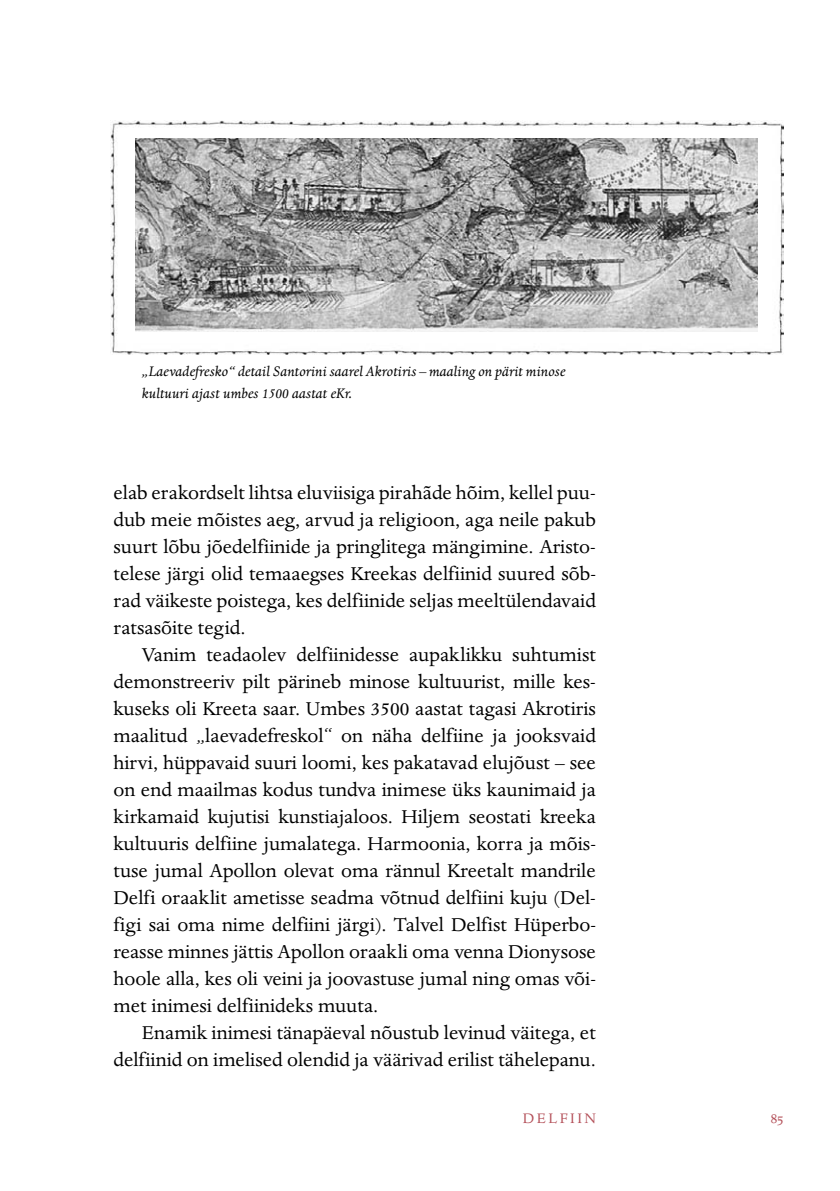
<style>
.page{position:relative;width:840px;height:1191px;background:#fff}
.page>*{position:absolute;margin:0;border:0;box-sizing:border-box;transform-origin:0 0}
.t1{font:21.6px/27px "Dante MT Std";color:#000;text-align:justify}
.t2{font:italic 16px/22px "Dante MT Std";color:#000}
.t3{font:16px "Dante MT Std";color:#b4515a}
</style>
<div class="page">
<img style="left:111px;top:121px;width:671px;height:233px">
<img style="left:135px;top:138px;width:622px;height:194px">
<p class="t2" style="left:142px;top:361px;width:425px">„Laevadefresko“ detail Santorini saarel Akrotiris – maaling on pärit minose kultuuri ajast umbes 1500 aastat eKr.</p>
<p class="t1" style="left:113px;top:479px;width:483px">elab erakordselt lihtsa eluviisiga pirahãde hõim, kellel puu&shy;dub meie mõistes aeg, arvud ja religioon, aga neile pakub suurt lõbu jõedelfiinide ja pringlitega mängimine. Aristo&shy;telese järgi olid temaaegses Kreekas delfiinid suured sõb&shy;rad väikeste poistega, kes delfiinide seljas meeltülendavaid ratsasõite tegid.</p>
<p class="t1" style="left:113px;top:641px;width:483px;text-indent:28px">Vanim teadaolev delfiinidesse aupaklikku suhtumist demonstreeriv pilt pärineb minose kultuurist, mille kes&shy;kuseks oli Kreeta saar. Umbes 3500 aastat tagasi Akrotiris maalitud „laevadefreskol“ on näha delfiine ja jooksvaid hirvi, hüppavaid suuri loomi, kes pakatavad elujõust – see on end maailmas kodus tundva inimese üks kaunimaid ja kirkamaid kujutisi kunstiajaloos. Hiljem seostati kreeka kultuuris delfiine jumalatega. Harmoonia, korra ja mõis&shy;tuse jumal Apollon olevat oma rännul Kreetalt mandrile Delfi oraaklit ametisse seadma võtnud delfiini kuju (Del&shy;figi sai oma nime delfiini järgi). Talvel Delfist Hüperbo&shy;reasse minnes jättis Apollon oraakli oma venna Dionysose hoole alla, kes oli veini ja joovastuse jumal ning omas või&shy;met inimesi delfiinideks muuta.</p>
<p class="t1" style="left:113px;top:1019px;width:483px;text-align:right">Enamik inimesi tänapäeval nõustub levinud väitega, et delfiinid on imelised olendid ja väärivad erilist tähelepanu.</p>
<p class="t3" style="left:522px;top:1108px;width:74px">Delfiin</p>
<p class="t3" style="left:770px;top:1108px;width:14px">85</p>
</div>
